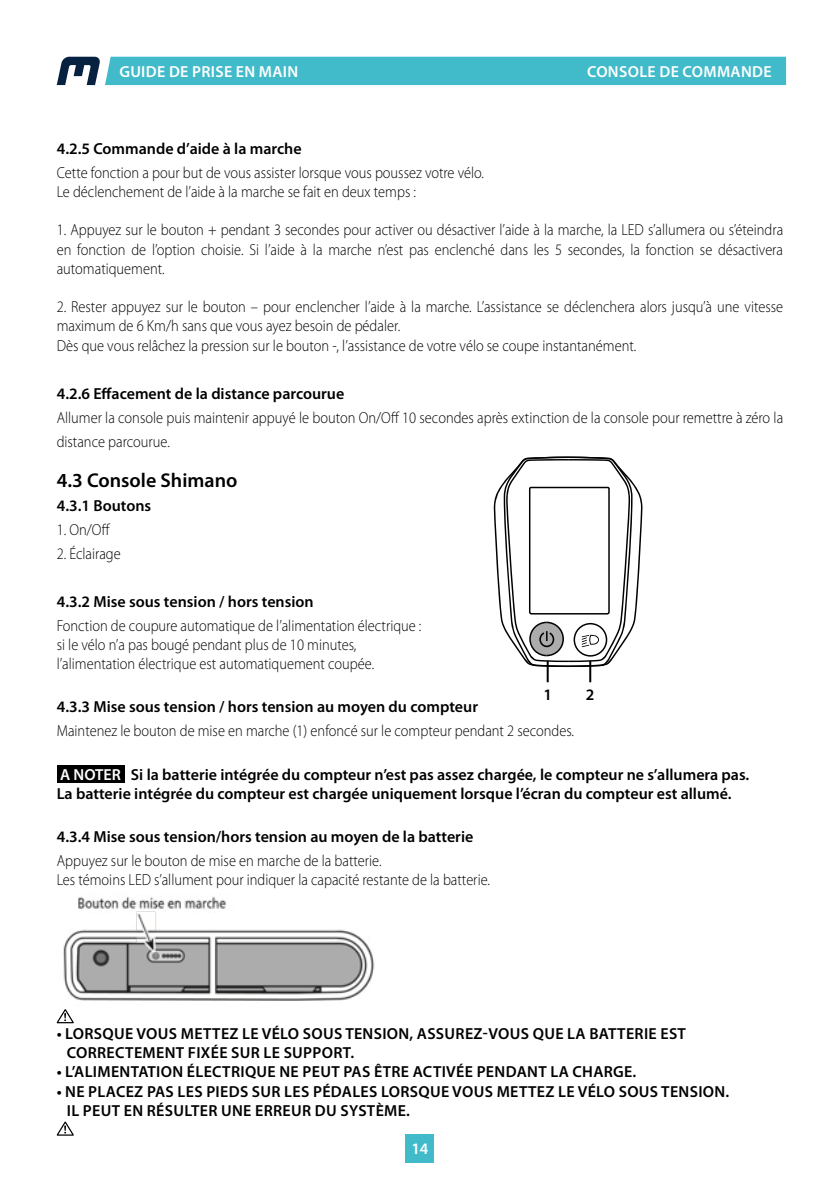
<style>
.page{position:relative;width:840px;height:1191px;background:#fff}
.page>*{position:absolute;margin:0;border:0;box-sizing:border-box;transform-origin:0 0}
.t1{font:600 20px "Myriad Pro";color:#000}
.t2{font:300 16px/19.2px "Myriad Pro";color:#000;scale:.9 1}
.t3{font:600 16px/19.2px "Myriad Pro";color:#000}
.t4{font:600 16px/19.2px "Myriad Pro";letter-spacing:.02em;color:#000}
.t5{font:600 16px "Myriad Pro";letter-spacing:.02em;color:#fff}
.s1{color:#fff}
</style>
<div class="page">
<div style="left:405px;top:1134px;width:29px;height:28px;background:#41bbc9"></div>
<svg style="left:57px;top:57px;width:728px;height:28px;background:#45b7c6"></svg>
<div style="left:57px;top:765px;width:67px;height:18px;background:#000"></div>
<svg style="left:493px;top:456px;width:149px;height:211px"></svg>
<hr style="left:546px;top:660px;width:2px;height:22px;background:#000">
<hr style="left:589px;top:660px;width:2px;height:22px;background:#000">
<img style="left:63px;top:896px;width:312px;height:105px">
<svg style="left:57px;top:1009px;width:17px;height:14px"></svg>
<svg style="left:57px;top:1121px;width:17px;height:14px"></svg>
<p class="t5" style="left:119px;top:63px;width:180px">GUIDE DE PRISE EN MAIN</p>
<p class="t5" style="left:586px;top:63px;width:186px">CONSOLE DE COMMANDE</p>
<p class="t3" style="left:57px;top:139px;width:246px">4.2.5 Commande d’aide à la marche</p>
<p class="t2" style="left:57px;top:163px;width:476px">Cette fonction a pour but de vous assister lorsque vous poussez votre vélo.<br>Le déclenchement de l’aide à la marche se fait en deux temps :</p>
<p class="t2" style="left:57px;top:220px;width:808px;text-align:justify">1. Appuyez sur le bouton + pendant 3 secondes pour activer ou désactiver l’aide à la marche, la LED s’allumera ou s’éteindra en fonction de l’option choisie. Si l’aide à la marche n’est pas enclenché dans les 5 secondes, la fonction se désactivera automatiquement.</p>
<p class="t2" style="left:57px;top:297px;width:808px">2. Rester appuyez sur le bouton – pour enclencher l’aide à la marche. L’assistance se déclenchera alors jusqu’à une vitesse maximum de 6 Km/h sans que vous ayez besoin de pédaler.<br>Dès que vous relâchez la pression sur le bouton -, l’assistance de votre vélo se coupe instantanément.</p>
<p class="t3" style="left:57px;top:384px;width:289px">4.2.6 Effacement de la distance parcourue</p>
<p class="t2" style="left:57px;top:405px;width:808px;line-height:24px">Allumer la console puis maintenir appuyé le bouton On/Off 10 secondes après extinction de la console pour remettre à zéro la distance parcourue.</p>
<p class="t1" style="left:57px;top:469px;width:182px">4.3 Console Shimano</p>
<p class="t3" style="left:57px;top:496px;width:96px">4.3.1 Boutons</p>
<p class="t2" style="left:57px;top:519px;width:61px">1. On/Off</p>
<p class="t2" style="left:57px;top:543px;width:73px">2. Éclairage</p>
<p class="t3" style="left:57px;top:592px;width:258px">4.3.2 Mise sous tension / hors tension</p>
<p class="t2" style="left:57px;top:615px;width:406px">Fonction de coupure automatique de l’alimentation électrique : si le vélo n’a pas bougé pendant plus de 10 minutes, l’alimentation électrique est automatiquement coupée.</p>
<p class="t3" style="left:57px;top:697px;width:422px">4.3.3 Mise sous tension / hors tension au moyen du compteur</p>
<p class="t2" style="left:57px;top:721px;width:576px">Maintenez le bouton de mise en marche (1) enfoncé sur le compteur pendant 2 secondes.</p>
<p class="t3" style="left:57px;top:765px;width:693px"><span class="s1">A NOTER</span> Si la batterie intégrée du compteur n’est pas assez chargée, le compteur ne s’allumera pas.<br>La batterie intégrée du compteur est chargée uniquement lorsque l’écran du compteur est allumé.</p>
<p class="t3" style="left:57px;top:827px;width:418px">4.3.4 Mise sous tension/hors tension au moyen de la batterie</p>
<p class="t2" style="left:57px;top:851px;width:482px">Appuyez sur le bouton de mise en marche de la batterie.<br>Les témoins LED s’allument pour indiquer la capacité restante de la batterie.</p>
<p class="t3" style="left:543px;top:685px;width:10px">1</p>
<p class="t3" style="left:585px;top:685px;width:10px">2</p>
<p class="t4" style="left:67px;top:1024px;width:620px;text-indent:-10px">• LORSQUE VOUS METTEZ LE VÉLO SOUS TENSION, ASSUREZ-VOUS QUE LA BATTERIE EST<br>CORRECTEMENT FIXÉE SUR LE SUPPORT.</p>
<p class="t4" style="left:57px;top:1062px;width:580px">• L’ALIMENTATION ÉLECTRIQUE NE PEUT PAS ÊTRE ACTIVÉE PENDANT LA CHARGE.</p>
<p class="t4" style="left:67px;top:1081px;width:663px;text-indent:-10px">• NE PLACEZ PAS LES PIEDS SUR LES PÉDALES LORSQUE VOUS METTEZ LE VÉLO SOUS TENSION.<br>IL PEUT EN RÉSULTER UNE ERREUR DU SYSTÈME.</p>
<p class="t5" style="left:411px;top:1140px;width:19px">14</p>
</div>
